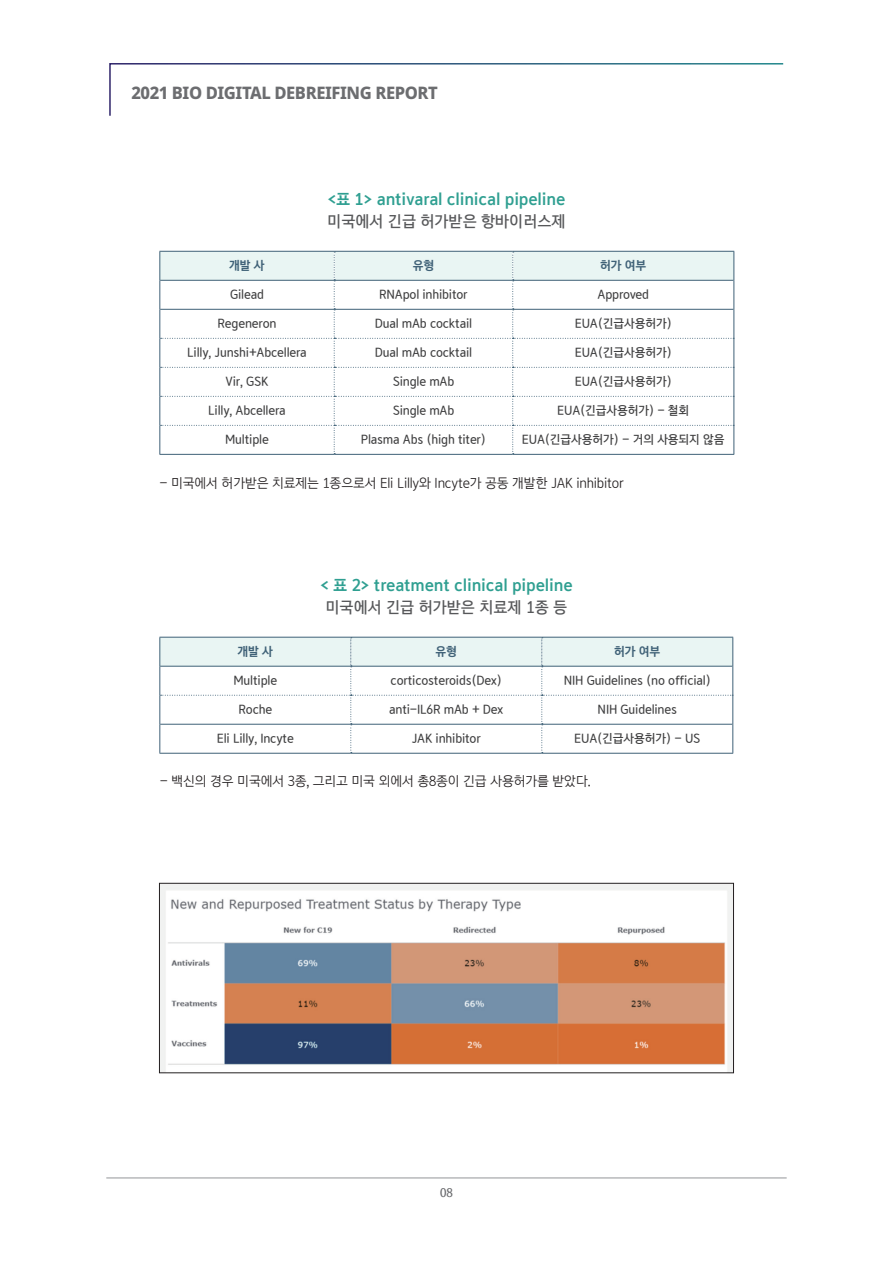
<style>
.page{position:relative;width:893px;height:1263px;background:#fff}
.page>*{position:absolute;margin:0;border:0;box-sizing:border-box;transform-origin:0 0}
.t1{font:800 17.25px "Noto Sans";letter-spacing:-.025em;color:#6c6d70;scale:.96 1}
.t2{font:700 15.75px "Yeolrin Gothic";letter-spacing:-.01em;color:#2f9f91}
.t3{font:500 15.75px "Yeolrin Gothic";letter-spacing:-.01em;color:#57585a}
.t4{font:300 13.2px "Yeolrin Gothic";letter-spacing:-.015em;color:#231f20}
.t5{font:500 12px "Yeolrin Gothic";letter-spacing:-.015em;color:#3e3e3f}
.t6{font:700 12px "Yeolrin Gothic";letter-spacing:-.015em;color:#3f6177}
.t7{font:800 12px "Nanum Myeongjo";color:#6c6d70}
</style>
<div class="page">
<svg style="left:109px;top:63px;width:675px;height:53px"></svg>
<hr style="left:106px;top:1177px;width:681px;height:1px;background:#939598">
<hr style="left:159px;top:454px;width:175px;height:1px;background:#3f6177">
<hr style="left:334px;top:454px;width:179px;height:1px;background:#3f6177">
<hr style="left:513px;top:454px;width:221px;height:1px;background:#3f6177">
<svg style="left:159px;top:251px;width:575px;height:203px"></svg>
<hr style="left:160px;top:280px;width:174px;height:1px;background:#3f6177">
<hr style="left:334px;top:280px;width:179px;height:1px;background:#3f6177">
<hr style="left:513px;top:280px;width:220px;height:1px;background:#3f6177">
<hr style="left:160px;top:309px;width:174px;height:1px;background:#3f6177">
<hr style="left:334px;top:309px;width:179px;height:1px;background:#3f6177">
<hr style="left:513px;top:309px;width:220px;height:1px;background:#3f6177">
<hr style="left:159px;top:753px;width:192px;height:1px;background:#3f6177">
<hr style="left:351px;top:753px;width:191px;height:1px;background:#3f6177">
<hr style="left:542px;top:753px;width:191px;height:1px;background:#3f6177">
<svg style="left:159px;top:637px;width:574px;height:116px"></svg>
<img style="left:161px;top:885px;width:571px;height:186px">
<div style="left:159px;top:883px;width:575px;height:190px;border:1px solid #231f20"></div>
<h1 class="t1" style="left:131px;top:80px;width:321px">2021 BIO DIGITAL DEBREIFING REPORT</h1>
<p class="t2" style="left:328px;top:189px;width:239px">&lt;표 1&gt; antivaral clinical pipeline</p>
<p class="t3" style="left:327px;top:212px;width:240px">미국에서 긴급 허가받은 항바이러스제</p>
<p class="t6" style="left:229px;top:258px;width:37px">개발 사</p>
<p class="t6" style="left:413px;top:258px;width:23px">유형</p>
<p class="t6" style="left:600px;top:258px;width:48px">허가 여부</p>
<p class="t5" style="left:230px;top:287px;width:35px">Gilead</p>
<p class="t5" style="left:379px;top:287px;width:90px">RNApol inhibitor</p>
<p class="t5" style="left:597px;top:287px;width:53px">Approved</p>
<p class="t5" style="left:218px;top:316px;width:60px">Regeneron</p>
<p class="t5" style="left:375px;top:316px;width:99px">Dual mAb cocktail</p>
<p class="t5" style="left:575px;top:316px;width:99px">EUA(긴급사용허가)</p>
<p class="t5" style="left:187px;top:345px;width:121px">Lilly, Junshi+Abcellera</p>
<p class="t5" style="left:375px;top:345px;width:99px">Dual mAb cocktail</p>
<p class="t5" style="left:575px;top:345px;width:99px">EUA(긴급사용허가)</p>
<p class="t5" style="left:225px;top:374px;width:45px">Vir, GSK</p>
<p class="t5" style="left:393px;top:374px;width:63px">Single mAb</p>
<p class="t5" style="left:575px;top:374px;width:99px">EUA(긴급사용허가)</p>
<p class="t5" style="left:208px;top:403px;width:79px">Lilly, Abcellera</p>
<p class="t5" style="left:393px;top:403px;width:63px">Single mAb</p>
<p class="t5" style="left:557px;top:403px;width:134px">EUA(긴급사용허가) - 철회</p>
<p class="t5" style="left:225px;top:432px;width:45px">Multiple</p>
<p class="t5" style="left:361px;top:432px;width:127px">Plasma Abs (high titer)</p>
<p class="t5" style="left:522px;top:432px;width:204px">EUA(긴급사용허가) - 거의 사용되지 않음</p>
<p class="t4" style="left:159px;top:474px;width:466px">- 미국에서 허가받은 치료제는 1종으로서 Eli Lilly와 Incyte가 공동 개발한 JAK inhibitor</p>
<p class="t2" style="left:320px;top:575px;width:254px">&lt; 표 2&gt; treatment clinical pipeline</p>
<p class="t3" style="left:326px;top:597px;width:243px">미국에서 긴급 허가받은 치료제 1종 등</p>
<p class="t6" style="left:238px;top:644px;width:37px">개발 사</p>
<p class="t6" style="left:436px;top:644px;width:23px">유형</p>
<p class="t6" style="left:614px;top:644px;width:48px">허가 여부</p>
<p class="t5" style="left:233px;top:673px;width:45px">Multiple</p>
<p class="t5" style="left:391px;top:673px;width:113px">corticosteroids(Dex)</p>
<p class="t5" style="left:564px;top:673px;width:149px">NIH Guidelines (no official)</p>
<p class="t5" style="left:238px;top:702px;width:35px">Roche</p>
<p class="t5" style="left:389px;top:702px;width:116px">anti-IL6R mAb + Dex</p>
<p class="t5" style="left:598px;top:702px;width:81px">NIH Guidelines</p>
<p class="t5" style="left:217px;top:731px;width:78px">Eli Lilly, Incyte</p>
<p class="t5" style="left:412px;top:731px;width:71px">JAK inhibitor</p>
<p class="t5" style="left:574px;top:731px;width:128px">EUA(긴급사용허가) - US</p>
<p class="t4" style="left:160px;top:773px;width:432px">- 백신의 경우 미국에서 3종, 그리고 미국 외에서 총8종이 긴급 사용허가를 받았다.</p>
<p class="t7" style="left:440px;top:1185px;width:14px">08</p>
</div>
